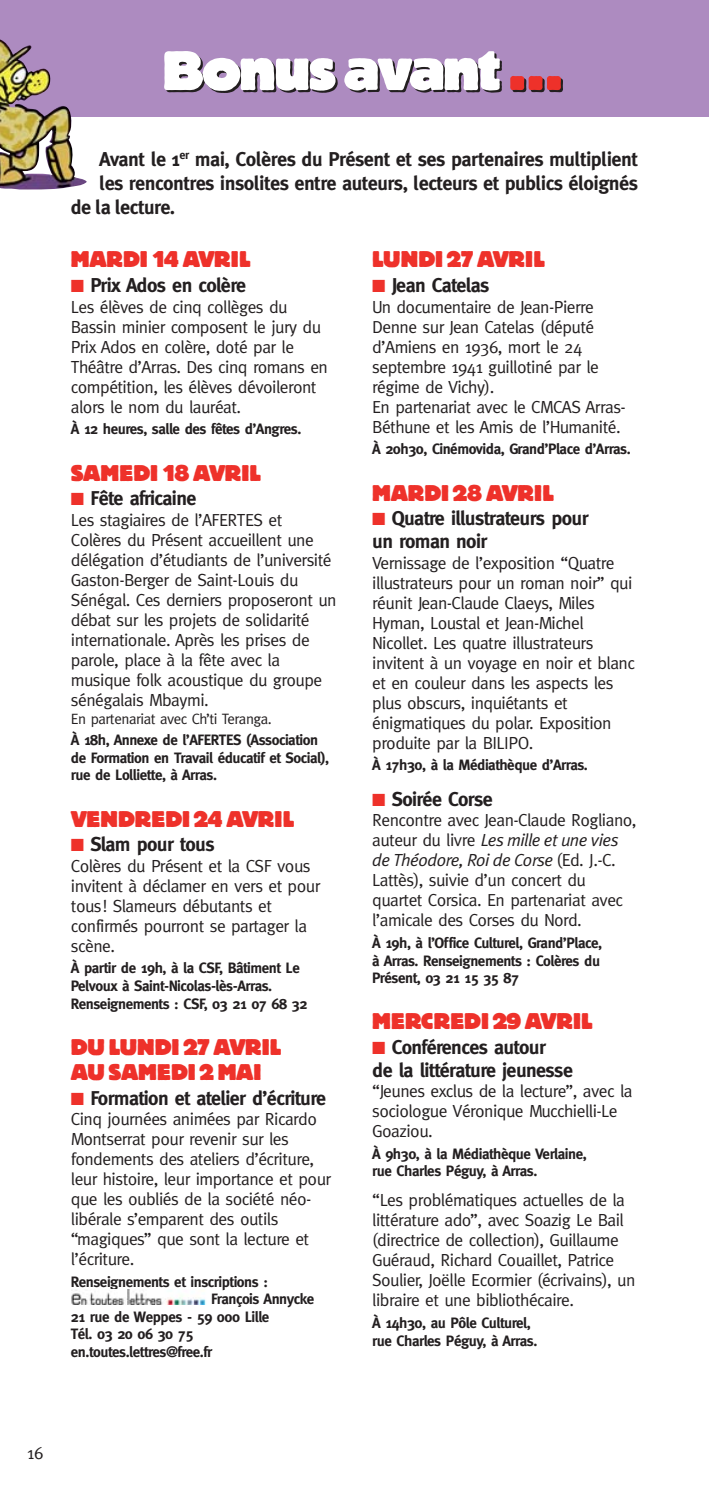
<style>
.page{position:relative;width:709px;height:1489px;background:#fff}
.page>*{position:absolute;margin:0;border:0;box-sizing:border-box;transform-origin:0 0}
.t1{font:800 55px "Block BE";letter-spacing:-.03em;color:#231f20}
.t2{font:800 22.5px/25px "Block BE";letter-spacing:-.01em;color:#ee312a}
.t3{font:800 22.5px "Block BE";letter-spacing:.01em;color:#ee312a}
.t4{font:700 20px/22.5px "Meta";letter-spacing:-.03em;color:#231f20}
.t5{font:700 20px "Meta Plus";letter-spacing:-.03em;color:#231f20}
.t6{font:17.5px/20px "Meta";letter-spacing:-.03em;color:#231f20}
.t7{font:italic 17.5px/20px "Meta Plus Normal";letter-spacing:-.03em;color:#231f20}
.t8{font:700 15px/17.5px "Meta";letter-spacing:-.03em;color:#231f20}
.t9{font:15px "Meta";letter-spacing:-.03em;color:#231f20}
.s1{color:#ee312a}
.s2{font-family:"Meta";font-style:normal}
</style>
<div class="page">
<div style="left:0;top:0;width:709px;height:117px;background:#ad8bc0"></div>
<img style="left:0;top:39px;width:87px;height:151px">
<img style="left:72px;top:1289px;width:134px;height:15px">
<h1 class="t1" style="left:165px;top:53px;width:402px">Bonus avant …</h1>
<p class="t5" style="left:99px;top:151px;width:540px">Avant le 1<sup>er</sup> mai, Colères du Présent et ses partenaires multiplient</p>
<p class="t5" style="left:99px;top:175px;width:540px">les rencontres insolites entre auteurs, lecteurs et publics éloignés</p>
<p class="t5" style="left:71px;top:199px;width:106px">de la lecture.</p>
<p class="t2" style="left:71px;top:248px;width:181px">MARDI 14 AVRIL</p>
<p class="t4" style="left:71px;top:275px;width:177px"><span class="s1">■</span> Prix Ados en colère</p>
<p class="t6" style="left:71px;top:298px;width:258px">Les élèves de cinq collèges du<br>Bassin minier composent le jury du<br>Prix Ados en colère, doté par le<br>Théâtre d’Arras. Des cinq romans en compétition, les élèves dévoileront alors le nom du lauréat.</p>
<p class="t8" style="left:71px;top:421px;width:232px">À 12 heures, salle des fêtes d’Angres.</p>
<p class="t2" style="left:71px;top:461px;width:192px">SAMEDI 18 AVRIL</p>
<p class="t4" style="left:71px;top:489px;width:127px"><span class="s1">■</span> Fête africaine</p>
<p class="t6" style="left:71px;top:511px;width:267px">Les stagiaires de l’AFERTES et Colères du Présent accueillent une délégation d’étudiants de l’université Gaston-Berger de Saint-Louis du Sénégal. Ces derniers proposeront un débat sur les projets de solidarité internationale. Après les prises de parole, place à la fête avec la musique folk acoustique du groupe sénégalais Mbaymi.</p>
<p class="t9" style="left:71px;top:713px;width:202px">En partenariat avec Ch’ti Teranga.</p>
<p class="t8" style="left:71px;top:732px;width:260px">À 18h, Annexe de l’AFERTES (Association de Formation en Travail éducatif et Social), rue de Lolliette, à Arras.</p>
<p class="t2" style="left:71px;top:807px;width:225px">VENDREDI 24 AVRIL</p>
<p class="t4" style="left:71px;top:834px;width:145px"><span class="s1">■</span> Slam pour tous</p>
<p class="t6" style="left:71px;top:857px;width:251px">Colères du Présent et la CSF vous invitent à déclamer en vers et pour tous! Slameurs débutants et confirmés pourront se partager la scène.</p>
<p class="t8" style="left:71px;top:960px;width:238px">À partir de 19h, à la CSF, Bâtiment Le<br>Pelvoux à Saint-Nicolas-lès-Arras.<br>Renseignements : CSF, 03 21 07 68 32</p>
<p class="t2" style="left:71px;top:1035px;width:212px">DU LUNDI 27 AVRIL<br>AU SAMEDI 2 MAI</p>
<p class="t4" style="left:71px;top:1087px;width:257px"><span class="s1">■</span> Formation et atelier d’écriture</p>
<p class="t6" style="left:71px;top:1110px;width:262px">Cinq journées animées par Ricardo<br>Montserrat pour revenir sur les fondements des ateliers d’écriture, leur histoire, leur importance et pour que les oubliés de la société néo&shy;libérale s’emparent des outils “magiques” que sont la lecture et l’écriture.</p>
<p class="t8" style="left:71px;top:1273px;width:198px">Renseignements et inscriptions :</p>
<p class="t8" style="left:211px;top:1291px;width:105px">François Annycke</p>
<p class="t8" style="left:71px;top:1308px;width:200px">21 rue de Weppes - 59 000 Lille</p>
<p class="t8" style="left:71px;top:1326px;width:124px">Tél. 03 20 06 30 75</p>
<p class="t8" style="left:71px;top:1343px;width:143px">en.toutes.lettres@free.fr</p>
<p class="t2" style="left:372px;top:248px;width:174px">LUNDI 27 AVRIL</p>
<p class="t4" style="left:372px;top:275px;width:119px"><span class="s1">■</span> Jean Catelas</p>
<p class="t6" style="left:372px;top:298px;width:255px">Un documentaire de Jean-Pierre<br>Denne sur Jean Catelas (député d’Amiens en 1936, mort le 24 septembre 1941 guillotiné par le régime de Vichy).<br>En partenariat avec le CMCAS Arras-<br>Béthune et les Amis de l’Humanité.</p>
<p class="t8" style="left:372px;top:441px;width:260px">À 20h30, Cinémovida, Grand’Place d’Arras.</p>
<p class="t2" style="left:372px;top:481px;width:183px">MARDI 28 AVRIL</p>
<p class="t4" style="left:372px;top:509px;width:218px"><span class="s1">■</span> Quatre illustrateurs pour un roman noir</p>
<p class="t6" style="left:372px;top:553px;width:264px">Vernissage de l’exposition “Quatre illustrateurs pour un roman noir” qui réunit Jean-Claude Claeys, Miles Hyman, Loustal et Jean-Michel Nicollet. Les quatre illustrateurs invitent à un voyage en noir et blanc et en couleur dans les aspects les plus obscurs, inquiétants et énigmatiques du polar. Exposition produite par la BILIPO.</p>
<p class="t8" style="left:372px;top:757px;width:217px">À 17h30, à la Médiathèque d’Arras.</p>
<p class="t4" style="left:372px;top:789px;width:122px"><span class="s1">■</span> Soirée Corse</p>
<p class="t6" style="left:372px;top:811px;width:266px">Rencontre avec Jean-Claude Rogliano,</p>
<p class="t7" style="left:372px;top:831px;width:248px"><span class="s2">auteur du livre</span> Les mille et une vies de Théodore, Roi de Corse <span class="s2">(Ed. J.-C.</span></p>
<p class="t6" style="left:372px;top:871px;width:252px">Lattès), suivie d’un concert du quartet Corsica. En partenariat avec l’amicale des Corses du Nord.</p>
<p class="t8" style="left:372px;top:935px;width:231px">À 19h, à l’Office Culturel, Grand’Place, à Arras. Renseignements : Colères du<br>Présent, 03 21 15 35 87</p>
<p class="t3" style="left:372px;top:1013px;width:222px">MERCREDI 29 AVRIL</p>
<p class="t4" style="left:372px;top:1037px;width:202px"><span class="s1">■</span> Conférences autour<br>de la littérature jeunesse</p>
<p class="t6" style="left:372px;top:1082px;width:262px">“Jeunes exclus de la lecture”, avec la sociologue Véronique Mucchielli-Le<br>Goaziou.</p>
<p class="t8" style="left:372px;top:1145px;width:216px">À 9h30, à la Médiathèque Verlaine, rue Charles Péguy, à Arras.</p>
<p class="t6" style="left:372px;top:1191px;width:265px">“Les problématiques actuelles de la littérature ado”, avec Soazig Le Bail (directrice de collection), Guillaume Guéraud, Richard Couaillet, Patrice Soulier, Joëlle Ecormier (écrivains), un libraire et une bibliothécaire.</p>
<p class="t8" style="left:372px;top:1315px;width:167px">À 14h30, au Pôle Culturel, rue Charles Péguy, à Arras.</p>
<p class="t6" style="left:27px;top:1443px;width:18px">16</p>
</div>
